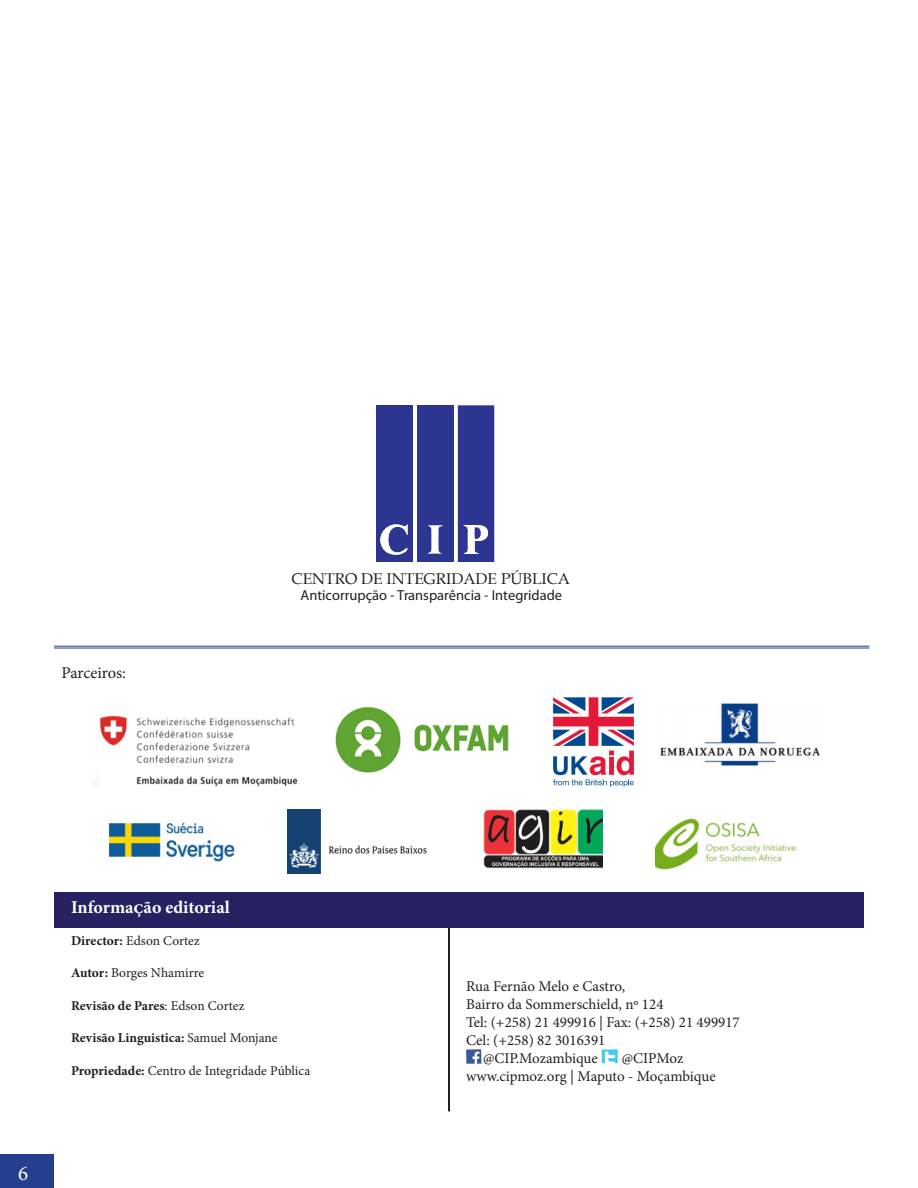
<style>
.page{position:relative;width:918px;height:1188px;background:#fff}
.page>*{position:absolute;margin:0;border:0;box-sizing:border-box;transform-origin:0 0}
.t1{font:21px "Minion Pro";color:#fff}
.t2{font:700 18px "Minion Pro";color:#fff}
.t3{font:16.5px "Minion Pro";letter-spacing:-.005em;color:#231f20}
.t4{font:15.6px "Book Antiqua";color:#231f20}
.t5{font:15px "Minion Pro";color:#231f20}
.t6{font:14.55px "Myriad Pro";color:#231f20}
.t7{font:13.5px "Minion Pro";color:#231f20}
.t8{font:700 13.5px "Minion Pro";color:#231f20}
.s1{font-weight:700}
.s2{font-weight:400}
</style>
<div class="page">
<div style="left:0;top:1154px;width:54px;height:34px;background:#253f8e"></div>
<hr style="left:449px;top:928px;width:1px;height:183px;background:#231f20">
<hr style="left:448px;top:928px;width:1px;height:183px;background:#231f20">
<img style="left:466px;top:1049px;width:15px;height:15px">
<img style="left:602px;top:1049px;width:16px;height:14px">
<div style="left:54px;top:892px;width:810px;height:36px;background:#262161"></div>
<hr style="left:54px;top:646px;width:815px;height:1px;background:#253f8e">
<hr style="left:54px;top:648px;width:815px;height:1px;background:#253f8e">
<div style="left:417px;top:405px;width:36px;height:157px;background:#2c3691"></div>
<svg style="left:427px;top:525px;width:16px;height:29px"></svg>
<div style="left:376px;top:405px;width:36px;height:157px;background:#2c3691"></div>
<svg style="left:380px;top:524px;width:28px;height:31px"></svg>
<svg style="left:458px;top:405px;width:36px;height:157px;background:#394298"></svg>
<img style="left:287px;top:809px;width:140px;height:65px">
<img style="left:656px;top:818px;width:141px;height:52px">
<img style="left:553px;top:697px;width:81px;height:90px">
<img style="left:483px;top:809px;width:120px;height:60px">
<img style="left:108px;top:822px;width:127px;height:40px">
<img style="left:96px;top:715px;width:202px;height:72px">
<img style="left:660px;top:703px;width:160px;height:63px">
<img style="left:335px;top:706px;width:174px;height:67px">
<p class="t3" style="left:61px;top:662px;width:66px">Parceiros:</p>
<p class="t4" style="left:292px;top:568px;width:280px">CENTRO DE INTEGRIDADE PÚBLICA</p>
<p class="t6" style="left:300px;top:588px;width:263px">Anticorrupção - Transparência - Integridade</p>
<h1 class="t1" style="left:18px;top:1159px;width:12px">6</h1>
<p class="t2" style="left:71px;top:896px;width:160px">InformaÇão editorial</p>
<p class="t7" style="left:71px;top:932px;width:130px"><span class="s1">Director:</span> Edson Cortez</p>
<p class="t7" style="left:71px;top:964px;width:135px"><span class="s1">Autor:</span> Borges Nhamirre</p>
<p class="t8" style="left:71px;top:998px;width:175px">Revisão de Pares<span class="s2">: Edson Cortez</span></p>
<p class="t8" style="left:71px;top:1030px;width:208px">Revisão Linguistica: <span class="s2">Samuel Monjane</span></p>
<p class="t7" style="left:71px;top:1061px;width:241px"><span class="s1">Propriedade:</span> Centro de Integridade Pública</p>
<p class="t5" style="left:466px;top:976px;width:161px">Rua Fernão Melo e Castro,</p>
<p class="t5" style="left:466px;top:994px;width:199px">Bairro da Sommerschield, nº 124</p>
<p class="t5" style="left:466px;top:1012px;width:275px">Tel: (+258) 21 499916 | Fax: (+258) 21 499917</p>
<p class="t5" style="left:466px;top:1030px;width:141px">Cel: (+258) 82 3016391</p>
<p class="t5" style="left:483px;top:1048px;width:116px">@CIP.Mozambique</p>
<p class="t5" style="left:622px;top:1048px;width:63px">@CIPMoz</p>
<p class="t5" style="left:466px;top:1066px;width:251px">www.cipmoz.org | Maputo - Moçambique</p>
</div>
